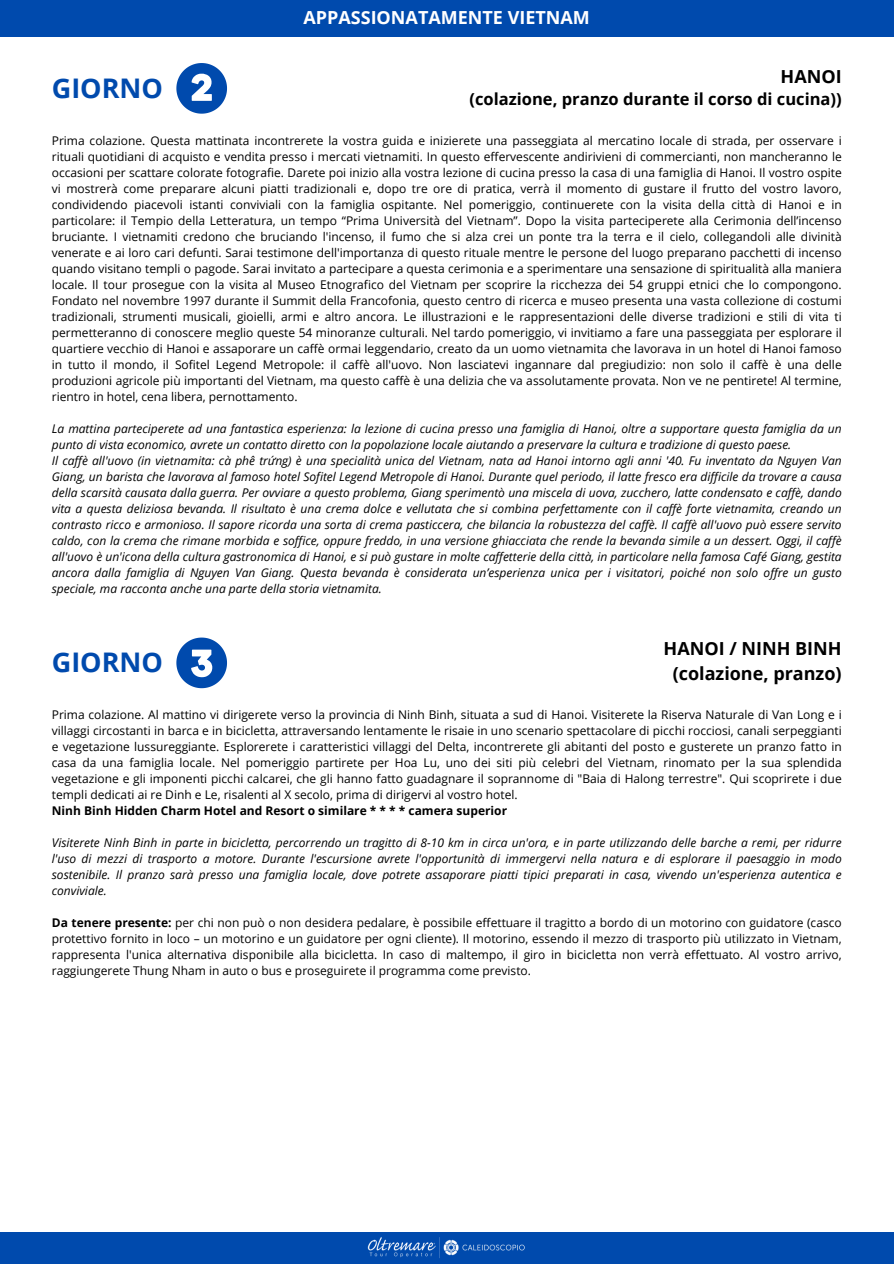
<style>
.page{position:relative;width:894px;height:1264px;background:#fff}
.page>*{position:absolute;margin:0;border:0;box-sizing:border-box;transform-origin:0 0}
.t1{font:700 27px "Open Sans";color:#004aad}
.t2{font:700 18px/24.8px "Open Sans";color:#000;text-align:center}
.t3{font:700 18px "Open Sans";color:#fff}
.t4{font:700 16.5px "Open Sans";color:#000}
.t5{font:12px/16px "Open Sans";color:#000;text-align:justify}
.t6{font:italic 12px/16px "Open Sans";color:#000;text-align:justify}
.t7{font:700 12px "Open Sans";color:#000}
.s1{font-weight:700}
</style>
<div class="page">
<div style="left:0;top:0;width:893px;height:37px;background:#004aad"></div>
<svg style="left:176px;top:637px;width:51px;height:51px"></svg>
<div style="left:0;top:1231px;width:893px;height:32px;background:#004aad"></div>
<svg style="left:176px;top:63px;width:51px;height:51px"></svg>
<p class="t1" style="left:52px;top:70px;width:113px">GIORNO</p>
<p class="t3" style="left:303px;top:5px;width:288px">APPASSIONATAMENTE VIETNAM</p>
<h2 class="t2" style="left:780px;top:63px;width:63px">HANOI</h2>
<h3 class="t4" style="left:469px;top:88px;width:373px">(colazione, pranzo durante il corso di cucina))</h3>
<h1 class="t5" style="left:52px;top:132px;width:791px">Prima colazione. Questa mattinata incontrerete la vostra guida e inizierete una passeggiata al mercatino locale di strada, per osservare i rituali quotidiani di acquisto e vendita presso i mercati vietnamiti. In questo effervescente andirivieni di commercianti, non mancheranno le occasioni per scattare colorate fotografie. Darete poi inizio alla vostra lezione di cucina presso la casa di una famiglia di Hanoi. Il vostro ospite vi mostrerà come preparare alcuni piatti tradizionali e, dopo tre ore di pratica, verrà il momento di gustare il frutto del vostro lavoro, condividendo piacevoli istanti conviviali con la famiglia ospitante. Nel pomeriggio, continuerete con la visita della città di Hanoi e in particolare: il Tempio della Letteratura, un tempo “Prima Università del Vietnam”. Dopo la visita parteciperete alla Cerimonia dell’incenso bruciante. I vietnamiti credono che bruciando l'incenso, il fumo che si alza crei un ponte tra la terra e il cielo, collegandoli alle divinità venerate e ai loro cari defunti. Sarai testimone dell'importanza di questo rituale mentre le persone del luogo preparano pacchetti di incenso quando visitano templi o pagode. Sarai invitato a partecipare a questa cerimonia e a sperimentare una sensazione di spiritualità alla maniera locale. Il tour prosegue con la visita al Museo Etnografico del Vietnam per scoprire la ricchezza dei 54 gruppi etnici che lo compongono.<br>Fondato nel novembre 1997 durante il Summit della Francofonia, questo centro di ricerca e museo presenta una vasta collezione di costumi tradizionali, strumenti musicali, gioielli, armi e altro ancora. Le illustrazioni e le rappresentazioni delle diverse tradizioni e stili di vita ti permetteranno di conoscere meglio queste 54 minoranze culturali. Nel tardo pomeriggio, vi invitiamo a fare una passeggiata per esplorare il quartiere vecchio di Hanoi e assaporare un caffè ormai leggendario, creato da un uomo vietnamita che lavorava in un hotel di Hanoi famoso in tutto il mondo, il Sofitel Legend Metropole: il caffè all'uovo. Non lasciatevi ingannare dal pregiudizio: non solo il caffè è una delle produzioni agricole più importanti del Vietnam, ma questo caffè è una delizia che va assolutamente provata. Non ve ne pentirete! Al termine, rientro in hotel, cena libera, pernottamento.</h1>
<p class="t6" style="left:52px;top:420px;width:791px">La mattina parteciperete ad una fantastica esperienza: la lezione di cucina presso una famiglia di Hanoi, oltre a supportare questa famiglia da un punto di vista economico, avrete un contatto diretto con la popolazione locale aiutando a preservare la cultura e tradizione di questo paese.</p>
<p class="t6" style="left:52px;top:452px;width:791px">Il caffè all'uovo (in vietnamita: cà phê trứng) è una specialità unica del Vietnam, nata ad Hanoi intorno agli anni '40. Fu inventato da Nguyen Van Giang, un barista che lavorava al famoso hotel Sofitel Legend Metropole di Hanoi. Durante quel periodo, il latte fresco era difficile da trovare a causa della scarsità causata dalla guerra. Per ovviare a questo problema, Giang sperimentò una miscela di uova, zucchero, latte condensato e caffè, dando vita a questa deliziosa bevanda. Il risultato è una crema dolce e vellutata che si combina perfettamente con il caffè forte vietnamita, creando un contrasto ricco e armonioso. Il sapore ricorda una sorta di crema pasticcera, che bilancia la robustezza del caffè. Il caffè all'uovo può essere servito caldo, con la crema che rimane morbida e soffice, oppure freddo, in una versione ghiacciata che rende la bevanda simile a un dessert. Oggi, il caffè all'uovo è un'icona della cultura gastronomica di Hanoi, e si può gustare in molte caffetterie della città, in particolare nella famosa Café Giang, gestita ancora dalla famiglia di Nguyen Van Giang. Questa bevanda è considerata un’esperienza unica per i visitatori, poiché non solo offre un gusto speciale, ma racconta anche una parte della storia vietnamita.</p>
<h2 class="t1" style="left:52px;top:643px;width:113px">GIORNO</h2>
<h2 class="t2" style="left:663px;top:636px;width:179px">HANOI / NINH BINH (colazione, pranzo)</h2>
<h1 class="t5" style="left:52px;top:706px;width:791px">Prima colazione. Al mattino vi dirigerete verso la provincia di Ninh Binh, situata a sud di Hanoi. Visiterete la Riserva Naturale di Van Long e i villaggi circostanti in barca e in bicicletta, attraversando lentamente le risaie in uno scenario spettacolare di picchi rocciosi, canali serpeggianti e vegetazione lussureggiante. Esplorerete i caratteristici villaggi del Delta, incontrerete gli abitanti del posto e gusterete un pranzo fatto in casa da una famiglia locale. Nel pomeriggio partirete per Hoa Lu, uno dei siti più celebri del Vietnam, rinomato per la sua splendida vegetazione e gli imponenti picchi calcarei, che gli hanno fatto guadagnare il soprannome di "Baia di Halong terrestre". Qui scoprirete i due templi dedicati ai re Dinh e Le, risalenti al X secolo, prima di dirigervi al vostro hotel.</h1>
<p class="t7" style="left:52px;top:802px;width:456px">Ninh Binh Hidden Charm Hotel and Resort o similare * * * * camera superior</p>
<p class="t6" style="left:52px;top:834px;width:791px">Visiterete Ninh Binh in parte in bicicletta, percorrendo un tragitto di 8-10 km in circa un'ora, e in parte utilizzando delle barche a remi, per ridurre l'uso di mezzi di trasporto a motore. Durante l'escursione avrete l'opportunità di immergervi nella natura e di esplorare il paesaggio in modo sostenibile. Il pranzo sarà presso una famiglia locale, dove potrete assaporare piatti tipici preparati in casa, vivendo un'esperienza autentica e conviviale.</p>
<p class="t5" style="left:52px;top:914px;width:791px"><span class="s1">Da tenere presente:</span> per chi non può o non desidera pedalare, è possibile effettuare il tragitto a bordo di un motorino con guidatore (casco protettivo fornito in loco – un motorino e un guidatore per ogni cliente). Il motorino, essendo il mezzo di trasporto più utilizzato in Vietnam, rappresenta l'unica alternativa disponibile alla bicicletta. In caso di maltempo, il giro in bicicletta non verrà effettuato. Al vostro arrivo, raggiungerete Thung Nham in auto o bus e proseguirete il programma come previsto.</p>
</div>
